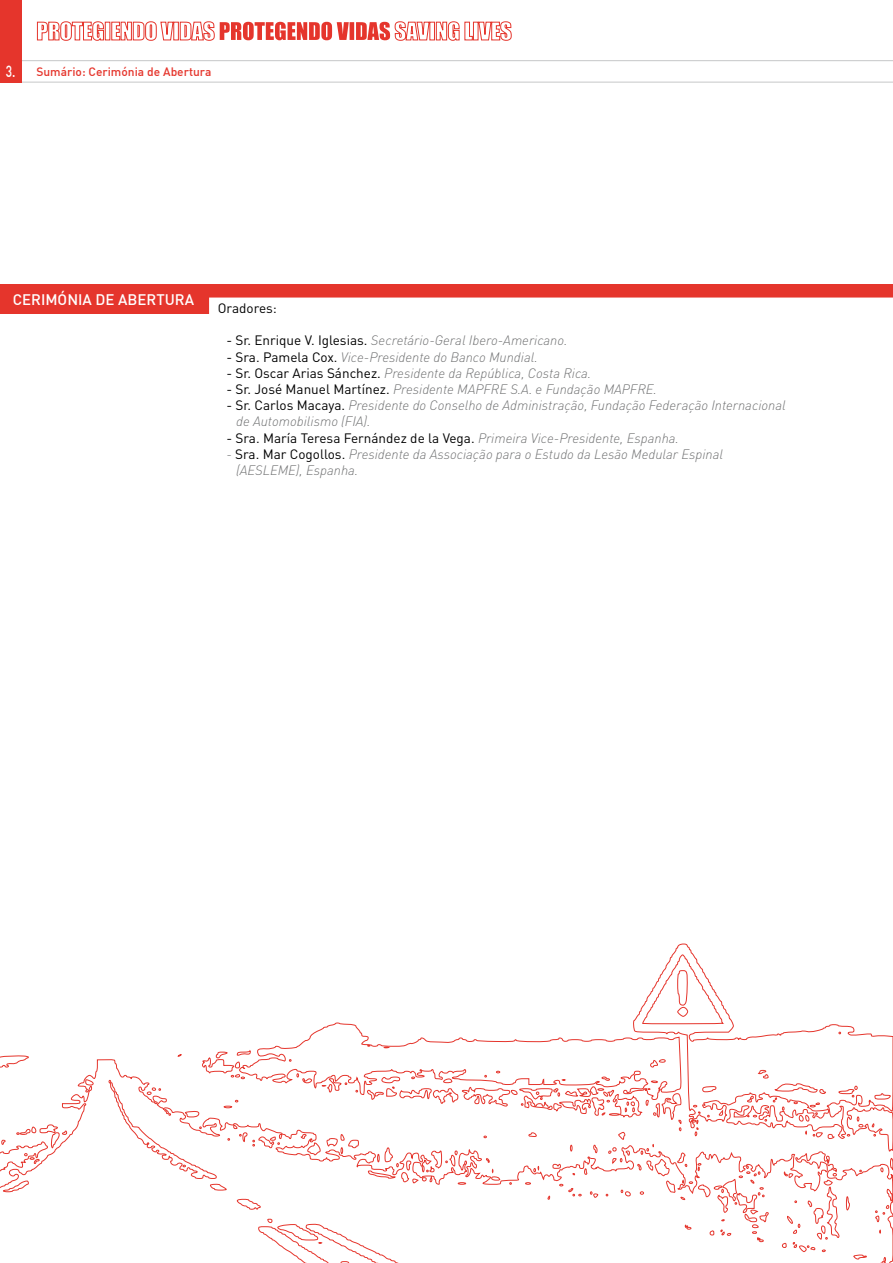
<style>
.page{position:relative;width:893px;height:1263px;background:#fff}
.page>*{position:absolute;margin:0;border:0;box-sizing:border-box;transform-origin:0 0}
.t1{font:500 15px "DIN";color:#fff}
.t2{font:italic 300 13.5px/16.2px "DIN";color:#707172}
.t3{font:13.5px "DIN";color:#000}
.t4{font:500 12px "DIN";color:#e5352c}
.s1{font-size:15.9px;color:#fff}
.s2{font-weight:400;font-style:normal;color:#000}
.s3{font-weight:300;font-style:italic;color:#707172}
</style>
<div class="page">
<svg style="left:663px;top:943px;width:230px;height:116px"></svg>
<svg style="left:0;top:1055px;width:29px;height:4px"></svg>
<svg style="left:0;top:1059px;width:893px;height:204px"></svg>
<svg style="left:147px;top:1087px;width:14px;height:8px"></svg>
<svg style="left:747px;top:1095px;width:7px;height:8px"></svg>
<svg style="left:794px;top:1101px;width:4px;height:3px"></svg>
<svg style="left:773px;top:1097px;width:11px;height:14px"></svg>
<svg style="left:813px;top:1132px;width:23px;height:7px"></svg>
<svg style="left:0;top:1124px;width:67px;height:51px"></svg>
<svg style="left:846px;top:1106px;width:47px;height:66px"></svg>
<svg style="left:833px;top:1173px;width:4px;height:3px"></svg>
<svg style="left:177px;top:970px;width:522px;height:214px"></svg>
<hr style="left:0;top:60px;width:893px;height:1px;background:#c6c7c8">
<hr style="left:0;top:82px;width:893px;height:1px;background:#c6c7c8">
<div style="left:0;top:0;width:22px;height:82px;background:#e5352c"></div>
<div style="left:0;top:285px;width:893px;height:29px;background:#e5352c"></div>
<div style="left:209px;top:298px;width:684px;height:16px;background:#fff"></div>
<svg style="left:37px;top:21px;width:475px;height:20px"></svg>
<p class="t4" style="left:6px;top:64px;width:207px"><span class="s1">3.</span> Sumário: Cerimónia de Abertura</p>
<p class="t1" style="left:13px;top:290px;width:183px">CERIMÓNIA DE ABERTURA</p>
<p class="t3" style="left:218px;top:300px;width:61px">Oradores:</p>
<p class="t2" style="left:226px;top:332px;width:343px"><span class="s2">- Sr. Enrique V. Iglesias.</span> Secretário-Geral Ibero-Americano.</p>
<p class="t2" style="left:226px;top:349px;width:313px"><span class="s2">- Sra. Pamela Cox.</span> Vice-Presidente do Banco Mundial.</p>
<p class="t2" style="left:226px;top:365px;width:366px"><span class="s2">- Sr. Oscar Arias Sánchez.</span> Presidente da República, Costa Rica.</p>
<p class="t2" style="left:226px;top:381px;width:432px"><span class="s2">- Sr. José Manuel Martínez.</span> Presidente MAPFRE S.A. e Fundação MAPFRE.</p>
<p class="t2" style="left:236px;top:397px;width:551px;text-indent:-10px"><span class="s2">- Sr. Carlos Macaya.</span> Presidente do Conselho de Administração, Fundação Federação Internacional de Automobilismo (FIA).</p>
<p class="t3" style="left:226px;top:429px;width:454px">- Sra. María Teresa Fernández de la Vega. <span class="s3">Primeira Vice-Presidente, Espanha.</span></p>
<p class="t2" style="left:236px;top:446px;width:488px;text-indent:-10px">- <span class="s2">Sra. Mar Cogollos.</span> Presidente da Associação para o Estudo da Lesão Medular Espinal (AESLEME), Espanha.</p>
</div>
